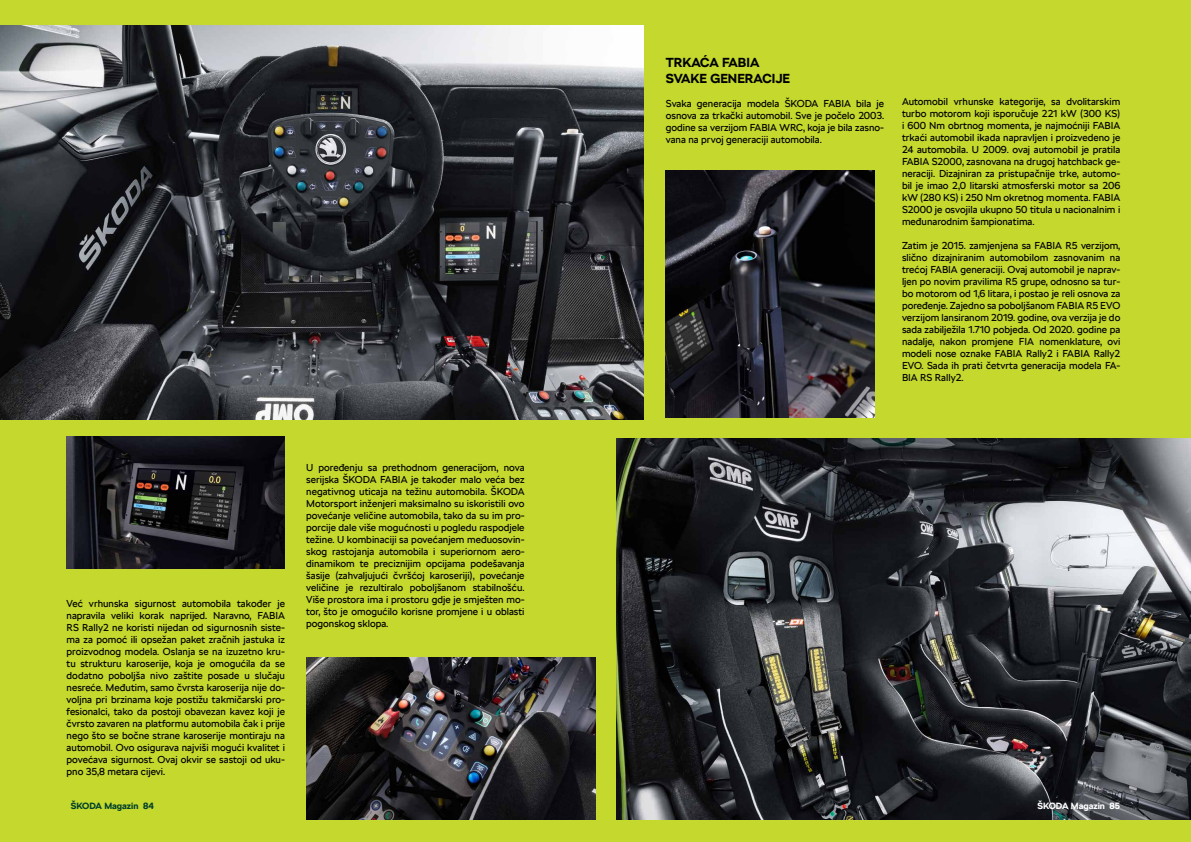
<style>
.page{position:relative;width:1191px;height:842px;background:#c4d82e}
.page>*{position:absolute;margin:0;border:0;box-sizing:border-box;transform-origin:0 0}
.t1{font:700 13px/16.8px "SKODA Next";color:#000}
.t2{font:10px/12px "SKODA Next";color:#000;text-align:justify}
.t3{font:700 9px "SKODA Next";color:#00402a}
.t4{font:700 9px "SKODA Next";color:#fff}
</style>
<div class="page">
<img style="left:0;top:26px;width:643px;height:393px">
<img style="left:616px;top:439px;width:575px;height:380px">
<img style="left:306px;top:657px;width:289px;height:162px">
<img style="left:67px;top:437px;width:218px;height:132px">
<img style="left:665px;top:171px;width:209px;height:246px">
<p class="t2" style="left:67px;top:597px;width:220px">Već vrhunska sigurnost automobila također je napravila veliki korak naprijed. Naravno, FABIA RS Rally2 ne koristi nijedan od sigurnosnih siste&shy;ma za pomoć ili opsežan paket zračnih jastuka iz proizvodnog modela. Oslanja se na izuzetno kru&shy;tu strukturu karoserije, koja je omogućila da se dodatno poboljša nivo zaštite posade u slučaju nesreće. Međutim, samo čvrsta karoserija nije do&shy;voljna pri brzinama koje postižu takmičarski pro&shy;fesionalci, tako da postoji obavezan kavez koji je čvrsto zavaren na platformu automobila čak i prije nego što se bočne strane karoserije montiraju na automobil. Ovo osigurava najviši mogući kvalitet i povećava sigurnost. Ovaj okvir se sastoji od uku&shy;pno 35,8 metara cijevi.</p>
<p class="t2" style="left:306px;top:461px;width:220px">U poređenju sa prethodnom generacijom, nova serijska ŠKODA FABIA je također malo veća bez negativnog uticaja na težinu automobila. ŠKODA Motorsport inženjeri maksimalno su iskoristili ovo povećanje veličine automobila, tako da su im pro&shy;porcije dale više mogućnosti u pogledu raspodjele težine. U kombinaciji sa povećanjem međuosovin&shy;skog rastojanja automobila i superiornom aero&shy;dinamikom te preciznijim opcijama podešavanja šasije (zahvaljujući čvršćoj karoseriji), povećanje veličine je rezultiralo poboljšanom stabilnošću.<br>Više prostora ima i prostoru gdje je smješten mo&shy;tor, što je omogućilo korisne promjene i u oblasti pogonskog sklopa.</p>
<h1 class="t1" style="left:666px;top:54px;width:126px">TRKAĆA FABIA<br>SVAKE GENERACIJE</h1>
<p class="t2" style="left:666px;top:98px;width:220px">Svaka generacija modela ŠKODA FABIA bila je osnova za trkački automobil. Sve je počelo 2003. godine sa verzijom FABIA WRC, koja je bila zasno&shy;vana na prvoj generaciji automobila.</p>
<p class="t2" style="left:902px;top:96px;width:220px">Automobil vrhunske kategorije, sa dvolitarskim turbo motorom koji isporučuje 221 kW (300 KS) i 600 Nm obrtnog momenta, je najmoćniji FABIA trkaći automobil ikada napravljen i proizvedeno je 24 automobila. U 2009. ovaj automobil je pratila FABIA S2000, zasnovana na drugoj hatchback ge&shy;neraciji. Dizajniran za pristupačnije trke, automo&shy;bil je imao 2,0 litarski atmosferski motor sa 206 kW (280 KS) i 250 Nm okretnog momenta. FABIA S2000 je osvojila ukupno 50 titula u nacionalnim i međunarodnim šampionatima.</p>
<p class="t2" style="left:902px;top:240px;width:220px">Zatim je 2015. zamjenjena sa FABIA R5 verzijom, slično dizajniranim automobilom zasnovanim na trećoj FABIA generaciji. Ovaj automobil je naprav&shy;ljen po novim pravilima R5 grupe, odnosno sa tur&shy;bo motorom od 1,6 litara, i postao je reli osnova za poređenje. Zajedno sa poboljšanom FABIA R5 EVO verzijom lansiranom 2019. godine, ova verzija je do sada zabilježila 1.710 pobjeda. Od 2020. godine pa nadalje, nakon promjene FIA nomenklature, ovi modeli nose oznake FABIA Rally2 i FABIA Rally2<br>EVO. Sada ih prati četvrta generacija modela FA-BIA RS Rally2.</p>
<p class="t3" style="left:71px;top:800px;width:84px">ŠKODA Magazin 84</p>
<p class="t4" style="left:1037px;top:800px;width:84px">ŠKODA Magazin 85</p>
</div>
